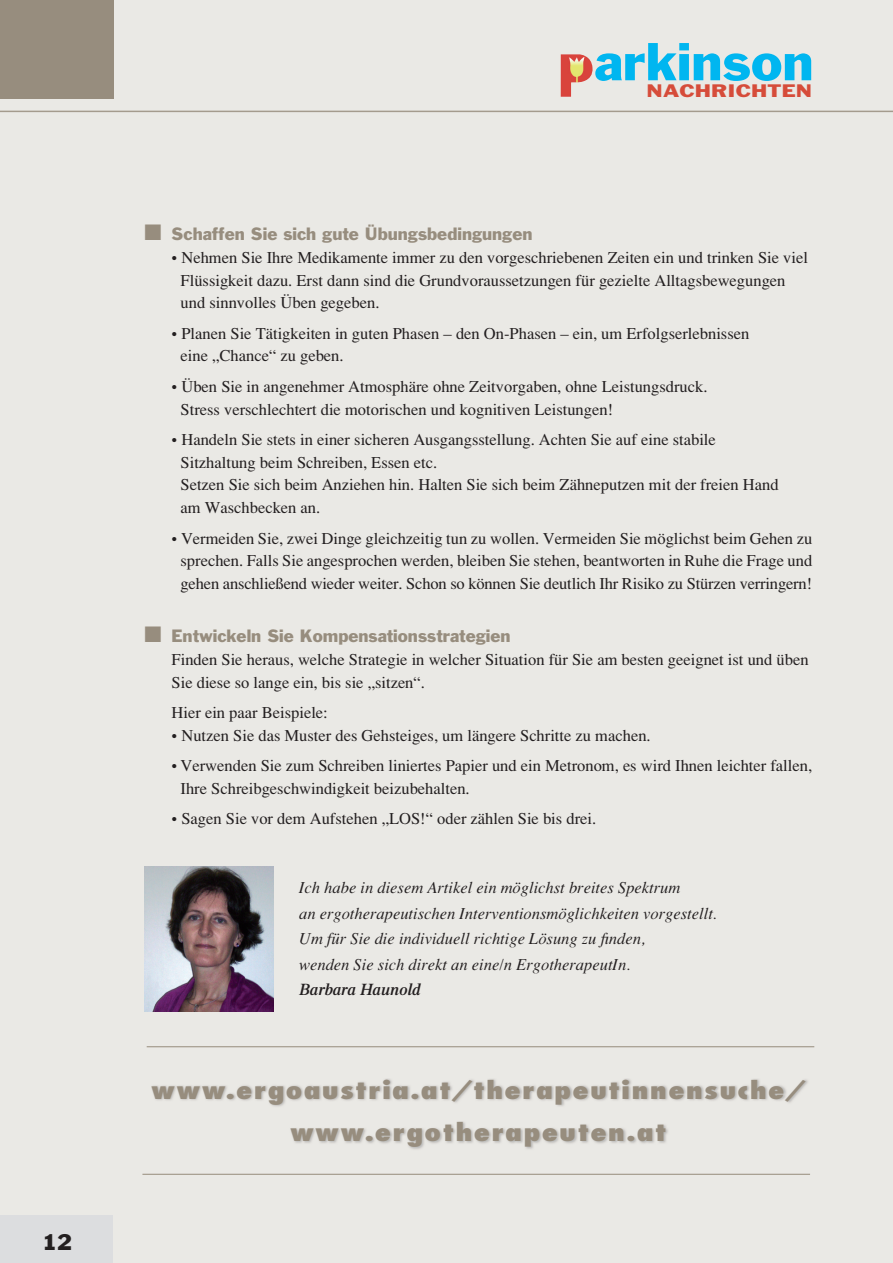
<style>
.page{position:relative;width:893px;height:1263px;background:#eae9e5}
.page>*{position:absolute;margin:0;border:0;box-sizing:border-box;transform-origin:0 0}
.t1{font:49.2px "Franklin Gothic";color:#00b6f0;scale:1.04 1}
.t2{font:800 condensed 24px/42px "Futura";letter-spacing:.04em;color:#978d7e;text-align:center;scale:1.25 1}
.t3{font:21px "Franklin Gothic";color:#231f20}
.t4{font:16.8px "Franklin Gothic";letter-spacing:.01em;color:#d64c3a;scale:1.25 1}
.t5{font:16.5px/22.8px "Times";color:#231f20}
.t6{font:italic 16.5px/25.5px "Times";color:#231f20}
.t7{font:16.5px "Franklin Gothic";color:#978d7e}
.t8{font:italic 600 16.5px "Times";color:#231f20}
.s1{font-weight:700}
</style>
<div class="page">
<hr style="left:0;top:111px;width:893px;height:1px;background:#a49b8d">
<div style="left:0;top:0;width:113px;height:98px;background:#978d7e"></div>
<div style="left:0;top:1216px;width:113px;height:47px;background:#dcdddf"></div>
<hr style="left:147px;top:1046px;width:667px;height:1px;background:#a49b8d">
<hr style="left:142px;top:1174px;width:668px;height:1px;background:#a49b8d">
<img style="left:152px;top:1079px;width:656px;height:70px">
<img style="left:145px;top:867px;width:129px;height:144px">
<img style="left:561px;top:54px;width:32px;height:43px">
<p class="t3" style="left:42px;top:1228px;width:32px">12</p>
<h1 class="t1" style="left:594px;top:30px;width:212px">arkinson</h1>
<p class="t4" style="left:647px;top:79px;width:134px">NACHRICHTEN</p>
<p class="t7" style="left:145px;top:223px;width:389px">■ Schaffen Sie sich gute Übungsbedingungen</p>
<p class="t5" style="left:181px;top:246px;width:629px;text-indent:-9px"><span class="s1">•</span> Nehmen Sie Ihre Medikamente immer zu den vorgeschriebenen Zeiten ein und trinken Sie viel<br>Flüssigkeit dazu. Erst dann sind die Grundvoraussetzungen für gezielte Alltagsbewegungen und sinnvolles Üben gegeben.</p>
<p class="t5" style="left:181px;top:322px;width:570px;text-indent:-9px">• Planen Sie Tätigkeiten in guten Phasen – den On-Phasen – ein, um Erfolgserlebnissen eine „Chance“ zu geben.</p>
<p class="t5" style="left:181px;top:375px;width:528px;text-indent:-9px">• Üben Sie in angenehmer Atmosphäre ohne Zeitvorgaben, ohne Leistungsdruck.<br>Stress verschlechtert die motorischen und kognitiven Leistungen!</p>
<p class="t5" style="left:181px;top:428px;width:600px;text-indent:-9px">• Handeln Sie stets in einer sicheren Ausgangsstellung. Achten Sie auf eine stabile Sitzhaltung beim Schreiben, Essen etc.<br>Setzen Sie sich beim Anziehen hin. Halten Sie sich beim Zähneputzen mit der freien Hand am Waschbecken an.</p>
<p class="t5" style="left:172px;top:527px;width:642px;text-align:center">• Vermeiden Sie, zwei Dinge gleichzeitig tun zu wollen. Vermeiden Sie möglichst beim Gehen zu sprechen. Falls Sie angesprochen werden, bleiben Sie stehen, beantworten in Ruhe die Frage und gehen anschließend wieder weiter. Schon so können Sie deutlich Ihr Risiko zu Stürzen verringern!</p>
<p class="t7" style="left:145px;top:625px;width:367px">■ Entwickeln Sie Kompensationsstrategien</p>
<p class="t5" style="left:172px;top:648px;width:638px">Finden Sie heraus, welche Strategie in welcher Situation für Sie am besten geeignet ist und üben<br>Sie diese so lange ein, bis sie „sitzen“.</p>
<p class="t5" style="left:172px;top:701px;width:158px">Hier ein paar Beispiele:</p>
<p class="t5" style="left:172px;top:724px;width:481px">• Nutzen Sie das Muster des Gehsteiges, um längere Schritte zu machen.</p>
<p class="t5" style="left:181px;top:754px;width:633px;text-indent:-9px">• Verwenden Sie zum Schreiben liniertes Papier und ein Metronom, es wird Ihnen leichter fallen,<br>Ihre Schreibgeschwindigkeit beizubehalten.</p>
<p class="t5" style="left:172px;top:807px;width:426px">• Sagen Sie vor dem Aufstehen „LOS!“ oder zählen Sie bis drei.</p>
<p class="t6" style="left:299px;top:875px;width:419px">Ich habe in diesem Artikel ein möglichst breites Spektrum<br>an ergotherapeutischen Interventionsmöglichkeiten vorgestellt.<br>Um für Sie die individuell richtige Lösung zu finden,<br>wenden Sie sich direkt an eine/n ErgotherapeutIn.</p>
<p class="t8" style="left:299px;top:980px;width:123px">Barbara Haunold</p>
<h2 class="t2" style="left:151px;top:1068px;width:525px">www.ergoaustria.at/therapeutinnensuche/ www.ergotherapeuten.at</h2>
</div>
